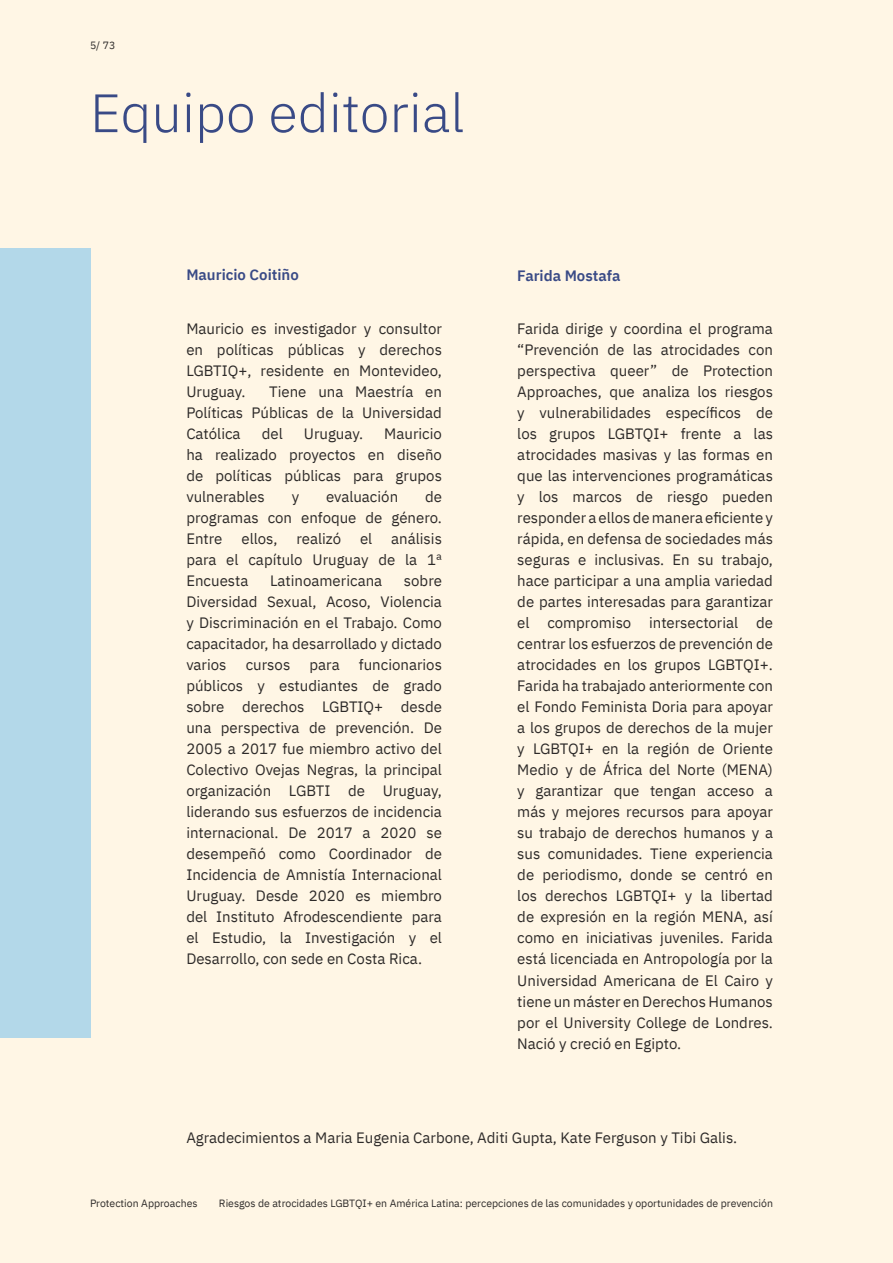
<style>
.page{position:relative;width:893px;height:1263px;background:#fff6e5}
.page>*{position:absolute;margin:0;border:0;box-sizing:border-box;transform-origin:0 0}
.t1{font:300 54px "IBM Plex Sans";color:#394a86}
.t2{font:15px/21px "IBM Plex Sans";color:#2d2a29;text-align:justify}
.t3{font:600 15px "IBM Plex Sans";color:#394a86}
.t4{font:10.5px "IBM Plex Sans";color:#2d2a29}
</style>
<div class="page">
<div style="left:0;top:248px;width:90px;height:789px;background:#b3d8e9"></div>
<p class="t4" style="left:90px;top:37px;width:27px">5/ 73</p>
<h1 class="t1" style="left:90px;top:72px;width:376px">Equipo editorial</h1>
<p class="t3" style="left:186px;top:263px;width:114px">Mauricio Coitiño</p>
<p class="t2" style="left:186px;top:317px;width:257px">Mauricio es investigador y consultor en políticas públicas y derechos LGBTIQ+, residente en Montevideo, Uruguay.</p>
<p class="t2" style="left:186px;top:380px;width:257px;text-indent:83px">Tiene una Maestría en Políticas Públicas de la Universidad Católica</p>
<p class="t2" style="left:186px;top:422px;width:257px;text-indent:198px">Mauricio ha realizado proyectos en diseño de políticas públicas para grupos vulnerables</p>
<p class="t2" style="left:262px;top:422px;width:23px">del</p>
<p class="t2" style="left:304px;top:422px;width:61px">Uruguay.</p>
<p class="t2" style="left:292px;top:485px;width:9px">y</p>
<p class="t2" style="left:326px;top:485px;width:74px">evaluación</p>
<p class="t2" style="left:186px;top:485px;width:257px;text-indent:239px">de programas con enfoque de género.<br>Entre</p>
<p class="t2" style="left:186px;top:527px;width:257px;text-indent:205px">análisis para el capítulo Uruguay de la 1ª Encuesta</p>
<p class="t2" style="left:241px;top:527px;width:38px">ellos,</p>
<p class="t2" style="left:296px;top:527px;width:46px">realizó</p>
<p class="t2" style="left:360px;top:527px;width:14px">el</p>
<p class="t2" style="left:186px;top:569px;width:257px;text-indent:218px">sobre Diversidad Sexual, Acoso, Violencia y Discriminación en el Trabajo. Como capacitador, ha desarrollado y dictado varios</p>
<p class="t2" style="left:270px;top:569px;width:114px">Latinoamericana</p>
<p class="t2" style="left:186px;top:653px;width:257px;text-indent:173px">funcionarios públicos y estudiantes de grado sobre derechos LGBTIQ+ desde una perspectiva de prevención. De 2005 a 2017 fue miembro activo del Colectivo Ovejas Negras, la principal organización LGBTI de Uruguay, liderando sus esfuerzos de incidencia internacional. De 2017 a 2020 se desempeñó como Coordinador de Incidencia de Amnistía Internacional Uruguay. Desde 2020 es miembro del Instituto Afrodescendiente para el Estudio, la Investigación y el Desarrollo, con sede en Costa Rica.</p>
<p class="t2" style="left:246px;top:653px;width:46px">cursos</p>
<p class="t2" style="left:310px;top:653px;width:32px">para</p>
<p class="t3" style="left:517px;top:264px;width:105px">Farida Mostafa</p>
<p class="t2" style="left:517px;top:317px;width:257px">Farida dirige y coordina el programa “Prevención de las atrocidades con perspectiva queer” de Protection Approaches, que analiza los riesgos y vulnerabilidades específicos de los grupos LGBTQI+ frente a las atrocidades masivas y las formas en que las intervenciones programáticas y los marcos de riesgo pueden responder a ellos de manera eficiente y rápida, en defensa de sociedades más seguras e inclusivas. En su trabajo, hace participar a una amplia variedad de partes interesadas para garantizar el compromiso intersectorial de centrar los esfuerzos de prevención de atrocidades en los grupos LGBTQI+.<br>Farida ha trabajado anteriormente con el Fondo Feminista Doria para apoyar a los grupos de derechos de la mujer y LGBTQI+ en la región de Oriente Medio y de África del Norte (MENA) y garantizar que tengan acceso a más y mejores recursos para apoyar su trabajo de derechos humanos y a sus comunidades. Tiene experiencia de periodismo, donde se centró en los derechos LGBTQI+ y la libertad de expresión en la región MENA, así como en iniciativas juveniles. Farida está licenciada en Antropología por la Universidad Americana de El Cairo y tiene un máster en Derechos Humanos por el University College de Londres.<br>Nació y creció en Egipto.</p>
<p class="t2" style="left:186px;top:1126px;width:552px">Agradecimientos a Maria Eugenia Carbone, Aditi Gupta, Kate Ferguson y Tibi Galis.</p>
<p class="t4" style="left:90px;top:1195px;width:109px">Protection Approaches</p>
<p class="t4" style="left:219px;top:1195px;width:555px">Riesgos de atrocidades LGBTQI+ en América Latina: percepciones de las comunidades y oportunidades de prevención</p>
</div>
